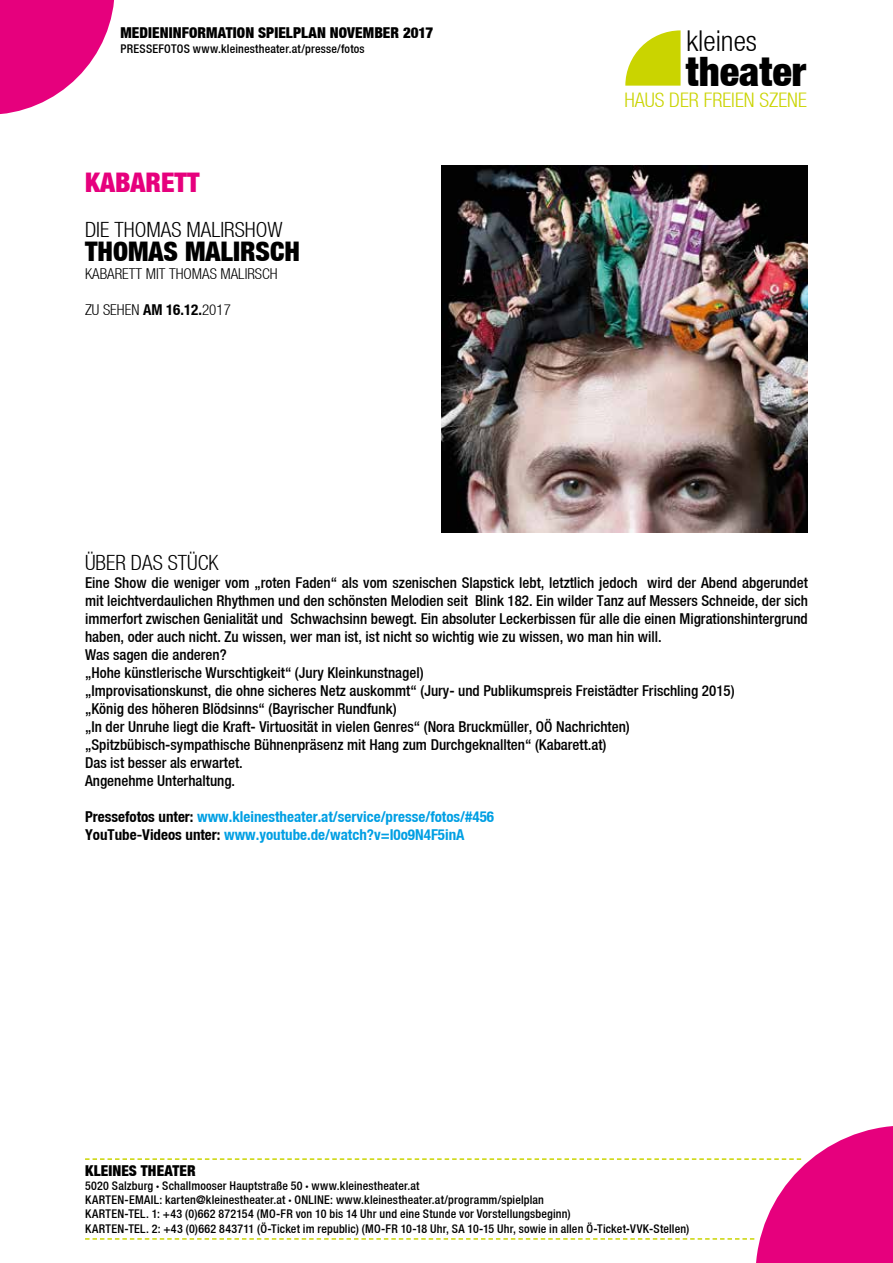
<style>
.page{position:relative;width:893px;height:1263px;background:#fff}
.page>*{position:absolute;margin:0;border:0;box-sizing:border-box;transform-origin:0 0}
.t1{font:40.5px "Helvetica Neue Black Cond";color:#000}
.t2{font:28.65px "Helvetica Neue Light Cond";color:#000}
.t3{font:27px "Helvetica Neue Black Cond";color:#000}
.t4{font:27px "Helvetica Neue Black Cond";color:#e6007d}
.t5{font:21px "Helvetica Neue Light Cond";color:#000}
.t6{font:20.1px "Helvetica Neue Light Cond";color:#cad400}
.t7{font:15px/18px "Helvetica Neue Medium Cond";color:#000}
.t8{font:15px/18px "Helvetica Neue Bold Cond";color:#009fe3}
.t9{font:15px "Helvetica Neue Black Cond";letter-spacing:.005em;color:#000}
.t10{font:15px "Helvetica Neue Light Cond";color:#000}
.t11{font:12px/14.2px "Helvetica Neue Medium Cond";letter-spacing:.015em;color:#000}
.s1{font-family:"Helvetica Neue Bold Cond"}
.s2{color:#000}
.s3{font-family:"Helvetica Neue Black Cond"}
</style>
<div class="page">
<svg style="left:625px;top:30px;width:56px;height:56px"></svg>
<svg style="left:85px;top:1126px;width:808px;height:137px"></svg>
<svg style="left:0;top:0;width:114px;height:114px"></svg>
<img style="left:442px;top:166px;width:366px;height:366px">
<p class="t9" style="left:120px;top:24px;width:314px">MEDIENINFORMATION SPIELPLAN NOVEMBER 2017</p>
<p class="t11" style="left:120px;top:41px;width:246px">PRESSEFOTOS www.kleinestheater.at/presse/fotos</p>
<h3 class="t4" style="left:85px;top:166px;width:116px">KABARETT</h3>
<h3 class="t5" style="left:85px;top:217px;width:199px">DIE THOMAS MALIRSHOW</h3>
<h3 class="t3" style="left:85px;top:235px;width:216px">THOMAS MALIRSCH</h3>
<p class="t10" style="left:85px;top:265px;width:194px">KABARETT MIT THOMAS MALIRSCH</p>
<p class="t10" style="left:85px;top:301px;width:147px">ZU SEHEN <span class="s1">AM 16.12.</span>2017</p>
<h2 class="t2" style="left:686px;top:25px;width:72px">kleines</h2>
<h1 class="t1" style="left:686px;top:46px;width:122px">theater</h1>
<h3 class="t6" style="left:624px;top:88px;width:184px">HAUS DER FREIEN SZENE</h3>
<h3 class="t5" style="left:85px;top:551px;width:135px">ÜBER DAS STÜCK</h3>
<p class="t7" style="left:85px;top:574px;width:724px">Eine Show die weniger vom „roten Faden“ als vom szenischen Slapstick lebt, letztlich jedoch wird der Abend abgerundet mit leichtverdaulichen Rhythmen und den schönsten Melodien seit Blink 182. Ein wilder Tanz auf Messers Schneide, der sich immerfort zwischen Genialität und Schwachsinn bewegt. Ein absoluter Leckerbissen für alle die einen Migrationshintergrund haben, oder auch nicht. Zu wissen, wer man ist, ist nicht so wichtig wie zu wissen, wo man hin will.<br>Was sagen die anderen?<br>„Hohe künstlerische Wurschtigkeit“ (Jury Kleinkunstnagel)<br>„Improvisationskunst, die ohne sicheres Netz auskommt“ (Jury- und Publikumspreis Freistädter Frischling 2015)<br>„König des höheren Blödsinns“ (Bayrischer Rundfunk)<br>„In der Unruhe liegt die Kraft- Virtuosität in vielen Genres“ (Nora Bruckmüller, OÖ Nachrichten)<br>„Spitzbübisch-sympathische Bühnenpräsenz mit Hang zum Durchgeknallten“ (Kabarett.at)<br>Das ist besser als erwartet.<br>Angenehme Unterhaltung.</p>
<p class="t8" style="left:85px;top:808px;width:410px"><span class="s2">Pressefotos unter:</span> www.kleinestheater.at/service/presse/fotos/#456<br><span class="s2">YouTube-Videos unter:</span> www.youtube.de/watch?v=I0o9N4F5inA</p>
<p class="t9" style="left:85px;top:1161px;width:112px">KLEINES THEATER</p>
<p class="t11" style="left:85px;top:1178px;width:606px">5020 Salzburg <span class="s3">·</span> Schallmooser Hauptstraße 50 <span class="s3">·</span> www.kleinestheater.at<br>KARTEN-EMAIL: karten@kleinestheater.at <span class="s3">·</span> ONLINE: www.kleinestheater.at/programm/spielplan<br>KARTEN-TEL. 1: +43 (0)662 872154 (MO-FR von 10 bis 14 Uhr und eine Stunde vor Vorstellungsbeginn)<br>KARTEN-TEL. 2: +43 (0)662 843711 (Ö-Ticket im republic) (MO-FR 10-18 Uhr, SA 10-15 Uhr, sowie in allen Ö-Ticket-VVK-Stellen)</p>
</div>
